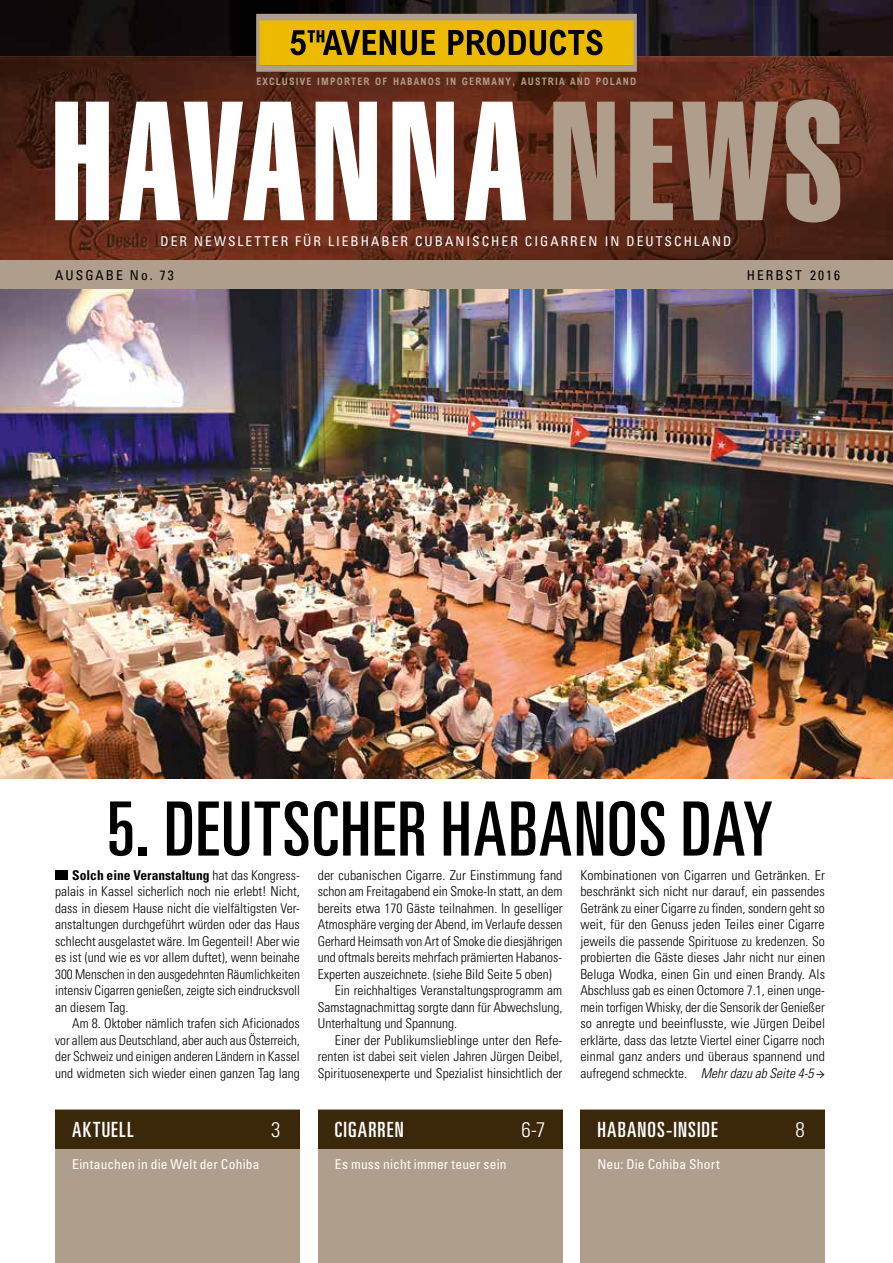
<style>
.page{position:relative;width:893px;height:1263px;background:#fff}
.page>*{position:absolute;margin:0;border:0;box-sizing:border-box;transform-origin:0 0}
.t1{font:166.5px "Helvetica Extra Compressed";letter-spacing:.05em;color:#fff}
.t2{font:ultra-condensed 75px "Univers";letter-spacing:.025em;color:#000}
.t3{font:ultra-condensed 21px "Univers";letter-spacing:.055em;color:#fff}
.t4{font:300 condensed 21px "Univers";color:#fff}
.t5{font:300 condensed 13.5px/16.5px "Univers";color:#000;text-align:justify}
.t6{font:condensed 13.5px "Univers";letter-spacing:.15em;color:#fff}
.t7{font:condensed 13.5px "Univers";letter-spacing:.015em;color:#fff}
.t8{font:condensed 13.5px "Univers";letter-spacing:.01em;color:#fff}
.t9{font:condensed 13.5px "Univers";letter-spacing:.15em;color:#000}
.t10{font:700 condensed 10.35px "M Arial";letter-spacing:.12em;color:#af9e8c;scale:.96 1}
.s1{color:#af9e8c}
.s2{font-style:italic}
.s3{font-family:"Minion Pro";font-weight:400;font-stretch:normal}
.s4{font-weight:700}
</style>
<div class="page">
<img style="left:0;top:0;width:893px;height:779px">
<img style="left:0;top:56px;width:893px;height:204px">
<div style="left:0;top:260px;width:893px;height:29px;background:#af9e8c"></div>
<svg style="left:256px;top:14px;width:381px;height:58px;background:#b59321"></svg>
<div style="left:55px;top:1110px;width:245px;height:153px;background:#af9e8c"></div>
<div style="left:318px;top:1110px;width:244px;height:153px;background:#af9e8c"></div>
<div style="left:55px;top:1110px;width:245px;height:38px;background:#3b280b"></div>
<div style="left:318px;top:1110px;width:244px;height:38px;background:#3b280b"></div>
<div style="left:580px;top:1110px;width:245px;height:153px;background:#af9e8c"></div>
<div style="left:580px;top:1110px;width:245px;height:38px;background:#3b280b"></div>
<div style="left:55px;top:870px;width:13px;height:10px;background:#000"></div>
<p class="t10" style="left:256px;top:76px;width:397px">EXCLUSIVE IMPORTER OF HABANOS IN GERMANY, AUSTRIA AND POLAND</p>
<h1 class="t1" style="left:52px;top:61px;width:792px">HAVANNA<span class="s1">NEWS</span></h1>
<p class="t6" style="left:161px;top:232px;width:572px">DER NEWSLETTER FÜR LIEBHABER CUBANISCHER CIGARREN IN DEUTSCHLAND</p>
<p class="t9" style="left:55px;top:267px;width:120px">AUSGABE No. 73</p>
<p class="t9" style="left:747px;top:267px;width:95px">HERBST 2016</p>
<h2 class="t2" style="left:107px;top:786px;width:668px">5. DEUTSCHER HABANOS DAY</h2>
<p class="t5" style="left:318px;top:867px;width:246px">der cubanischen Cigarre. Zur Einstimmung fand</p>
<p class="t5" style="left:318px;top:883px;width:246px">schon am Freitagabend ein Smoke-In statt, an dem</p>
<p class="t5" style="left:318px;top:900px;width:246px">bereits etwa 170 Gäste teilnahmen. In geselliger</p>
<p class="t5" style="left:318px;top:916px;width:246px">Atmosphäre verging der Abend, im Verlaufe dessen</p>
<p class="t5" style="left:318px;top:933px;width:246px">Gerhard Heimsath von Art of Smoke die diesjährigen</p>
<p class="t5" style="left:318px;top:949px;width:246px">und oftmals bereits mehrfach prämierten Habanos-</p>
<p class="t5" style="left:318px;top:966px;width:235px">Experten auszeichnete. (siehe Bild Seite 5 oben)</p>
<p class="t5" style="left:335px;top:982px;width:229px">Ein reichhaltiges Veranstaltungsprogramm am</p>
<p class="t5" style="left:318px;top:999px;width:246px">Samstagnachmittag sorgte dann für Abwechslung,</p>
<p class="t5" style="left:318px;top:1015px;width:141px">Unterhaltung und Spannung.</p>
<p class="t5" style="left:335px;top:1032px;width:229px">Einer der Publikumslieblinge unter den Refe-</p>
<p class="t5" style="left:318px;top:1048px;width:246px">renten ist dabei seit vielen Jahren Jürgen Deibel,</p>
<p class="t5" style="left:318px;top:1065px;width:246px">Spirituosenexperte und Spezialist hinsichtlich der</p>
<p class="t5" style="left:580px;top:867px;width:246px">Kombinationen von Cigarren und Getränken. Er beschränkt sich nicht nur darauf, ein passendes Getränk zu einer Cigarre zu finden, sondern geht so weit, für den Genuss jeden Teiles einer Cigarre jeweils die passende Spirituose zu kredenzen. So probierten die Gäste dieses Jahr nicht nur einen Beluga Wodka, einen Gin und einen Brandy. Als Abschluss gab es einen Octomore 7.1, einen unge&shy;mein torfigen Whisky, der die Sensorik der Genießer so anregte und beeinflusste, wie Jürgen Deibel erklärte, dass das letzte Viertel einer Cigarre noch einmal ganz anders und überaus spannend und aufregend schmeckte. <span class="s2">Mehr dazu ab Seite 4-5</span> <span class="s3">→</span></p>
<p class="t5" style="left:55px;top:867px;width:246px;text-indent:17px"><span class="s4">Solch eine Veranstaltung</span> hat das Kongress&shy;palais in Kassel sicherlich noch nie erlebt! Nicht, dass in diesem Hause nicht die vielfältigsten Ver&shy;anstaltungen durchgeführt würden oder das Haus schlecht ausgelastet wäre. Im Gegenteil! Aber wie es ist (und wie es vor allem duftet), wenn beinahe 300 Menschen in den ausgedehnten Räumlichkeiten intensiv Cigarren genießen, zeigte sich eindrucksvoll an diesem Tag.</p>
<p class="t5" style="left:55px;top:1015px;width:246px;text-indent:17px">Am 8. Oktober nämlich trafen sich Aficionados vor allem aus Deutschland, aber auch aus Österreich, der Schweiz und einigen anderen Ländern in Kassel und widmeten sich wieder einen ganzen Tag lang</p>
<h3 class="t4" style="left:271px;top:1117px;width:11px">3</h3>
<h3 class="t4" style="left:521px;top:1117px;width:25px">6-7</h3>
<h3 class="t3" style="left:72px;top:1118px;width:63px">AKTUELL</h3>
<h3 class="t3" style="left:335px;top:1118px;width:70px">CIGARREN</h3>
<p class="t8" style="left:72px;top:1156px;width:189px">Eintauchen in die Welt der Cohiba</p>
<p class="t7" style="left:335px;top:1156px;width:173px">Es muss nicht immer teuer sein</p>
<h3 class="t3" style="left:597px;top:1118px;width:122px">HABANOS-INSIDE</h3>
<h3 class="t4" style="left:795px;top:1117px;width:11px">8</h3>
<p class="t7" style="left:597px;top:1156px;width:124px">Neu: Die Cohiba Short</p>
</div>
